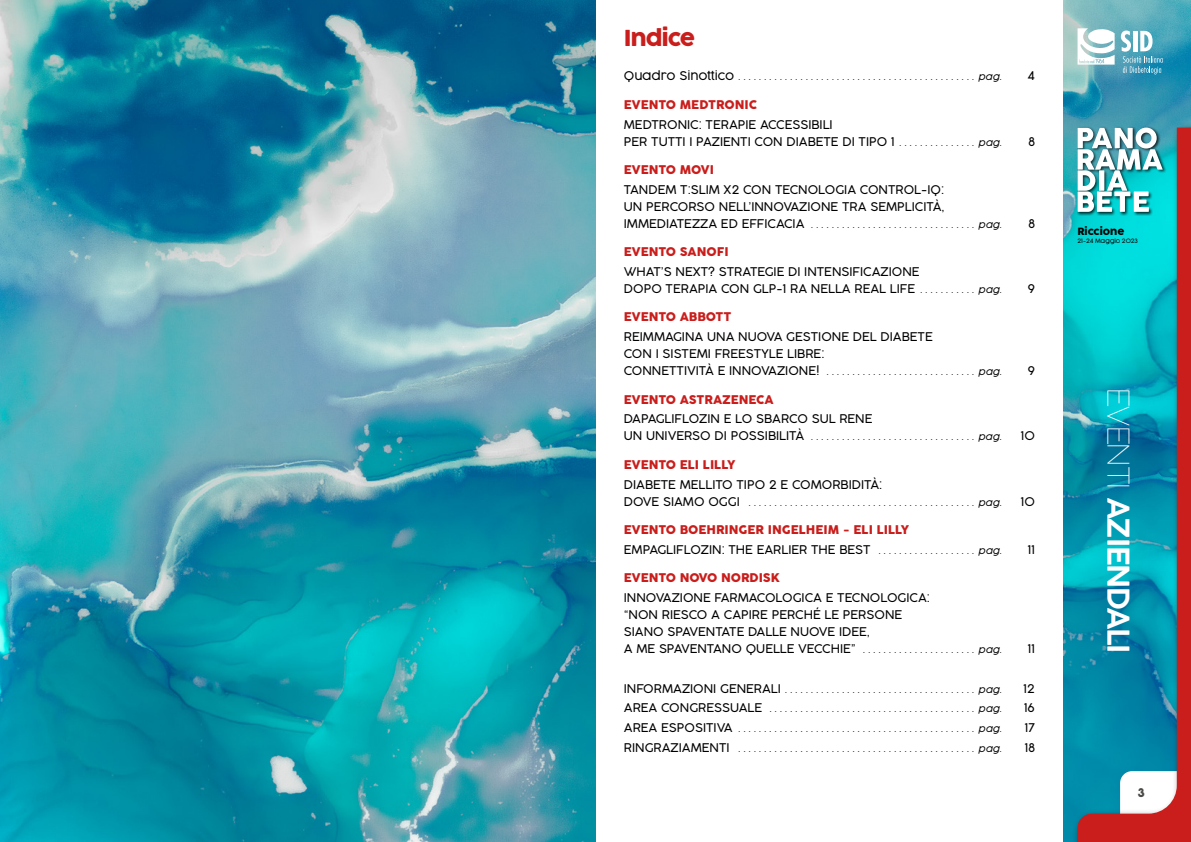
<style>
.page{position:relative;width:1191px;height:842px;background:#fff}
.page>*{position:absolute;margin:0;border:0;box-sizing:border-box;transform-origin:0 0}
.t1{font:300 30px "Cocogoose Pro";letter-spacing:-.04em;color:#fff}
.t2{font:22px "Cocogoose Pro";letter-spacing:-.04em;color:#c91e1c}
.t3{font:300 12px/17px "Cocogoose Pro";color:#000}
.t4{font:12px/19.8px "Cocogoose Pro";color:#c91e1c}
.t5{font:12px "Cocogoose Pro";color:#4a4a49}
.t6{font:10px "Cocogoose Pro";color:#010202}
.t7{font:italic 300 9px "Cocogoose Pro";color:#000}
.t8{font:300 6px "Cocogoose Pro";letter-spacing:-.02em;color:#010202}
.s1{font-style:normal;font-size:12px}
.s2{font-style:italic;font-size:9px}
.s3{font-weight:300;color:#000}
.s4{font-weight:300;font-style:italic;font-size:9px;color:#000}
.s5{font-weight:100}
</style>
<div class="page">
<img style="left:1063px;top:0;width:128px;height:842px">
<svg style="left:1077px;top:28px;width:37px;height:37px"></svg>
<svg style="left:1120px;top:30px;width:42px;height:44px"></svg>
<div style="left:1072px;top:122px;width:119px;height:720px;background:#000;opacity:.75"></div>
<svg style="left:1077px;top:128px;width:114px;height:714px"></svg>
<img style="left:0;top:0;width:595px;height:842px">
<h2 class="t2" style="left:624px;top:24px;width:73px">Indice</h2>
<p class="t7" style="left:624px;top:71px;width:378px"><span class="s1">Quadro Sinottico</span> . . . . . . . . . . . . . . . . . . . . . . . . . . . . . . . . . . . . . . . . . . . . . . PAG.</p>
<h3 class="t3" style="left:1027px;top:67px;width:9px">4</h3>
<h3 class="t4" style="left:624px;top:95px;width:135px">EVENTO MEDTRONIC</h3>
<h3 class="t3" style="left:624px;top:115px;width:378px">MEDTRONIC: TERAPIE ACCESSIBILI<br>PER TUTTI I PAZIENTI CON DIABETE DI TIPO 1 <span class="s2">. . . . . . . . . . . . . . . PAG.</span></h3>
<h3 class="t3" style="left:1028px;top:132px;width:8px">8</h3>
<h3 class="t4" style="left:624px;top:160px;width:92px">EVENTO MOVI</h3>
<h3 class="t3" style="left:624px;top:181px;width:322px">TANDEM T:SLIM X2 CON TECNOLOGIA CONTROL-IQ:<br>UN PERCORSO NELL’INNOVAZIONE TRA SEMPLICITÀ,</h3>
<p class="t7" style="left:624px;top:218px;width:378px"><span class="s1">IMMEDIATEZZA ED EFFICACIA</span> . . . . . . . . . . . . . . . . . . . . . . . . . . . . . . . . PAG.</p>
<h3 class="t3" style="left:1028px;top:215px;width:8px">8</h3>
<h3 class="t4" style="left:624px;top:242px;width:106px">EVENTO SANOFI</h3>
<h3 class="t3" style="left:624px;top:263px;width:378px">WHAT’S NEXT? STRATEGIE DI INTENSIFICAZIONE<br>DOPO TERAPIA CON GLP-1 RA NELLA REAL LIFE <span class="s2">. . . . . . . . . . . PAG.</span></h3>
<h3 class="t3" style="left:1027px;top:280px;width:9px">9</h3>
<h3 class="t4" style="left:624px;top:307px;width:109px">EVENTO ABBOTT</h3>
<h3 class="t3" style="left:624px;top:328px;width:310px">REIMMAGINA UNA NUOVA GESTIONE DEL DIABETE<br>CON I SISTEMI FREESTYLE LIBRE:</h3>
<p class="t7" style="left:624px;top:366px;width:378px"><span class="s1">CONNETTIVITÀ E INNOVAZIONE!</span> . . . . . . . . . . . . . . . . . . . . . . . . . . . . . PAG.</p>
<h3 class="t3" style="left:1027px;top:362px;width:9px">9</h3>
<h3 class="t4" style="left:624px;top:390px;width:151px">EVENTO ASTRAZENECA</h3>
<h3 class="t3" style="left:624px;top:410px;width:250px">DAPAGLIFLOZIN E LO SBARCO SUL RENE</h3>
<p class="t7" style="left:624px;top:431px;width:378px"><span class="s1">UN UNIVERSO DI POSSIBILITÀ</span> . . . . . . . . . . . . . . . . . . . . . . . . . . . . . . . . PAG.</p>
<h3 class="t3" style="left:1020px;top:427px;width:16px">10</h3>
<h3 class="t4" style="left:624px;top:455px;width:113px">EVENTO ELI LILLY</h3>
<h3 class="t3" style="left:624px;top:475px;width:260px">DIABETE MELLITO TIPO 2 E COMORBIDITÀ:</h3>
<p class="t7" style="left:624px;top:496px;width:378px"><span class="s1">DOVE SIAMO OGGI</span> . . . . . . . . . . . . . . . . . . . . . . . . . . . . . . . . . . . . . . . . . . . . PAG.</p>
<h3 class="t3" style="left:1020px;top:492px;width:16px">10</h3>
<h3 class="t4" style="left:624px;top:520px;width:378px">EVENTO BOEHRINGER INGELHEIM - ELI LILLY<br><span class="s3">EMPAGLIFLOZIN: THE EARLIER THE BEST</span> <span class="s4">. . . . . . . . . . . . . . . . . . . PAG.</span></h3>
<h3 class="t3" style="left:1027px;top:541px;width:9px">11</h3>
<h3 class="t4" style="left:624px;top:568px;width:158px">EVENTO NOVO NORDISK</h3>
<h3 class="t3" style="left:624px;top:589px;width:378px">INNOVAZIONE FARMACOLOGICA E TECNOLOGICA:<br>“NON RIESCO A CAPIRE PERCHÉ LE PERSONE<br>SIANO SPAVENTATE DALLE NUOVE IDEE,<br>A ME SPAVENTANO QUELLE VECCHIE” <span class="s2">. . . . . . . . . . . . . . . . . . . . . . PAG.</span></h3>
<h3 class="t3" style="left:1027px;top:640px;width:9px">11</h3>
<p class="t7" style="left:624px;top:683px;width:378px"><span class="s1">INFORMAZIONI GENERALI</span> . . . . . . . . . . . . . . . . . . . . . . . . . . . . . . . . . . . . . PAG.</p>
<h3 class="t3" style="left:1023px;top:679px;width:13px">12</h3>
<p class="t7" style="left:624px;top:703px;width:378px"><span class="s1">AREA CONGRESSUALE</span> . . . . . . . . . . . . . . . . . . . . . . . . . . . . . . . . . . . . . . . . PAG.</p>
<h3 class="t3" style="left:1024px;top:699px;width:13px">16</h3>
<p class="t7" style="left:624px;top:723px;width:378px"><span class="s1">AREA ESPOSITIVA</span> . . . . . . . . . . . . . . . . . . . . . . . . . . . . . . . . . . . . . . . . . . . . . . PAG.</p>
<h3 class="t3" style="left:1024px;top:719px;width:12px">17</h3>
<p class="t7" style="left:624px;top:743px;width:378px"><span class="s1">RINGRAZIAMENTI</span> . . . . . . . . . . . . . . . . . . . . . . . . . . . . . . . . . . . . . . . . . . . . . . PAG.</p>
<h3 class="t3" style="left:1024px;top:739px;width:12px">18</h3>
<p class="t6" style="left:1077px;top:224px;width:48px">Riccione</p>
<p class="t8" style="left:1077px;top:236px;width:62px">21-24 Maggio 2023</p>
<h1 class="t1" style="left:1138px;top:388px;width:267px;rotate:90deg"><span class="s5">EVENTI</span> AZIENDALI</h1>
<h3 class="t5" style="left:1137px;top:785px;width:9px">3</h3>
</div>
